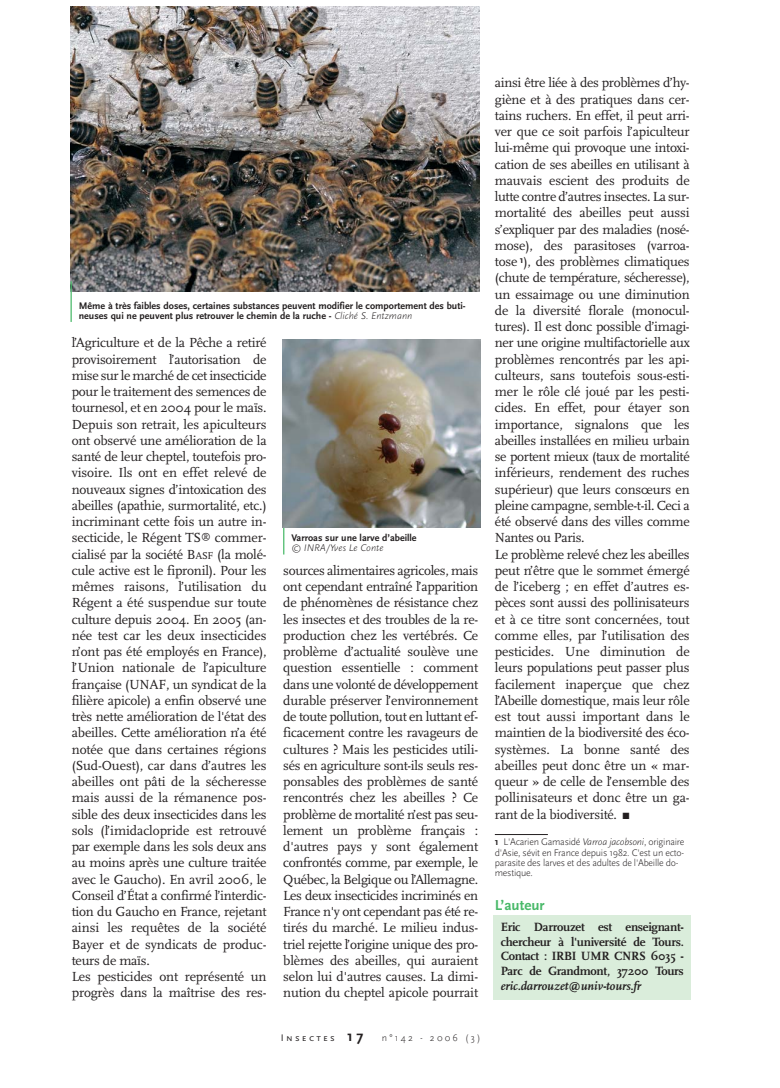
<style>
.page{position:relative;width:780px;height:1088px;background:#fff}
.page>*{position:absolute;margin:0;border:0;box-sizing:border-box;transform-origin:0 0}
.t1{font:700 15px "Scala Sans";color:#49b969}
.t2{font:13.75px/16.2px "Scala";letter-spacing:-.015em;color:#231f20}
.t3{font:700 12.5px/14.8px "Scala";letter-spacing:-.025em;color:#231f20;text-align:justify}
.t4{font:italic 700 12.5px "Scala";letter-spacing:-.005em;color:#231f20}
.t5{font:700 10px/10px "Scala Sans";color:#231f20}
.t6{font:300 10px/10px "Scala Sans";letter-spacing:-.02em;color:#231f20}
.t7{font:italic 300 10px "Scala Sans";color:#231f20}
.s1{font-weight:300;font-style:italic}
.s2{font-size:10.25px}
.s3{font-family:"Scala Sans Caps";font-weight:400}
.s4{font-weight:700;font-size:15px}
.s5{font-family:"Scala Sans Expert"}
.s6{font-weight:700}
.s7{font-style:italic}
</style>
<div class="page">
<hr style="left:495px;top:834px;width:53px;height:1px;background:#231f20">
<div style="left:493px;top:915px;width:198px;height:84px;background:#daeddb"></div>
<img style="left:70px;top:7px;width:409px;height:284px">
<hr style="left:70px;top:281px;width:2px;height:41px;background:#49b969">
<hr style="left:283px;top:514px;width:1px;height:40px;background:#49b969">
<img style="left:282px;top:340px;width:198px;height:187px">
<p class="t5" style="left:79px;top:301px;width:388px">Même à très faibles doses, certaines substances peuvent modifier le comportement des buti&shy;neuses qui ne peuvent plus retrouver le chemin de la ruche - <span class="s1">Cliché S. Entzmann</span></p>
<p class="t2" style="left:72px;top:336px;width:196px">l’Agriculture et de la Pêche a retiré provisoirement l’autorisation de mise sur le marché de cet insecticide pour le traitement des semences de tournesol, et en 2004 pour le maïs.<br>Depuis son retrait, les apiculteurs ont observé une amélioration de la santé de leur cheptel, toutefois pro&shy;visoire. Ils ont en effet relevé de nouveaux signes d’intoxication des abeilles (apathie, surmortalité, etc.) incriminant cette fois un autre in&shy;secticide, le Régent TS<sup>®</sup> commer&shy;cialisé par la société B<span class="s2">ASF</span> (la molé&shy;cule active est le fipronil). Pour les mêmes raisons, l’utilisation du Régent a été suspendue sur toute culture depuis 2004. En 2005 (an&shy;née test car les deux insecticides n’ont pas été employés en France), l’Union nationale de l’apiculture française (UNAF, un syndicat de la filière apicole) a enfin observé une très nette amélioration de l'état des abeilles. Cette amélioration n’a été notée que dans certaines régions (Sud-Ouest), car dans d’autres les abeilles ont pâti de la sécheresse mais aussi de la rémanence pos&shy;sible des deux insecticides dans les sols (l’imidaclopride est retrouvé par exemple dans les sols deux ans au moins après une culture traitée avec le Gaucho). En avril 2006, le Conseil d’État a confirmé l’interdic&shy;tion du Gaucho en France, rejetant ainsi les requêtes de la société Bayer et de syndicats de produc&shy;teurs de maïs.<br>Les pesticides ont représenté un progrès dans la maîtrise des res-</p>
<p class="t5" style="left:291px;top:534px;width:127px">Varroas sur une larve d’abeille</p>
<p class="t7" style="left:291px;top:544px;width:94px">© INRA/Yves Le Conte</p>
<p class="t2" style="left:283px;top:563px;width:196px;text-align:justify">sources alimentaires agricoles, mais ont cependant entraîné l’apparition de phénomènes de résistance chez les insectes et des troubles de la re&shy;production chez les vertébrés. Ce problème d’actualité soulève une question essentielle : comment dans une volonté de développement durable préserver l’environnement de toute pollution, tout en luttant ef&shy;ficacement contre les ravageurs de cultures ? Mais les pesticides utili&shy;sés en agriculture sont-ils seuls res&shy;ponsables des problèmes de santé rencontrés chez les abeilles ? Ce problème de mortalité n’est pas seu&shy;lement un problème français : d'autres pays y sont également confrontés comme, par exemple, le Québec, la Belgique ou l’Allemagne.<br>Les deux insecticides incriminés en France n'y ont cependant pas été re&shy;tirés du marché. Le milieu indus&shy;triel rejette l’origine unique des pro&shy;blèmes des abeilles, qui auraient selon lui d'autres causes. La dimi&shy;nution du cheptel apicole pourrait</p>
<p class="t6" style="left:281px;top:1033px;width:201px"><span class="s3">Insectes</span> <span class="s4">17</span> n°142 - 2006 (3)</p>
<p class="t2" style="left:495px;top:76px;width:196px">ainsi être liée à des problèmes d’hy&shy;giène et à des pratiques dans cer&shy;tains ruchers. En effet, il peut arri&shy;ver que ce soit parfois l’apiculteur lui-même qui provoque une intoxi&shy;cation de ses abeilles en utilisant à mauvais escient des produits de lutte contre d’autres insectes. La sur&shy;mortalité des abeilles peut aussi s’expliquer par des maladies (nosé&shy;mose), des parasitoses (varroa&shy;tose <sup>1</sup>), des problèmes climatiques (chute de température, sécheresse), un essaimage ou une diminution de la diversité florale (monocul&shy;tures). Il est donc possible d’imagi&shy;ner une origine multifactorielle aux problèmes rencontrés par les api&shy;culteurs, sans toutefois sous-esti&shy;mer le rôle clé joué par les pesti&shy;cides. En effet, pour étayer son importance, signalons que les abeilles installées en milieu urbain se portent mieux (taux de mortalité inférieurs, rendement des ruches supérieur) que leurs consœurs en pleine campagne, semble-t-il. Ceci a été observé dans des villes comme Nantes ou Paris.<br>Le problème relevé chez les abeilles peut n’être que le sommet émergé de l’iceberg ; en effet d’autres es&shy;pèces sont aussi des pollinisateurs et à ce titre sont concernées, tout comme elles, par l’utilisation des pesticides. Une diminution de leurs populations peut passer plus facilement inaperçue que chez l’Abeille domestique, mais leur rôle est tout aussi important dans le maintien de la biodiversité des éco&shy;systèmes. La bonne santé des abeilles peut donc être un « mar&shy;queur » de celle de l’ensemble des pollinisateurs et donc être un ga&shy;rant de la biodiversité. <span class="s5">r</span></p>
<p class="t6" style="left:495px;top:838px;width:191px"><span class="s6">1</span> L'Acarien Gamasidé <span class="s7">Varroa jacobsoni</span>, originaire d'Asie, sévit en France depuis 1982. C'est un ecto&shy;parasite des larves et des adultes de l'Abeille do&shy;mestique.</p>
<p class="t1" style="left:495px;top:899px;width:51px">L’auteur</p>
<p class="t3" style="left:500px;top:920px;width:185px">Eric Darrouzet est enseignant&shy;chercheur à l'université de Tours.<br>Contact : IRBI UMR CNRS 6035 - Parc de Grandmont, 37200 Tours</p>
<p class="t4" style="left:500px;top:981px;width:142px">eric.darrouzet@univ-tours.fr</p>
</div>
